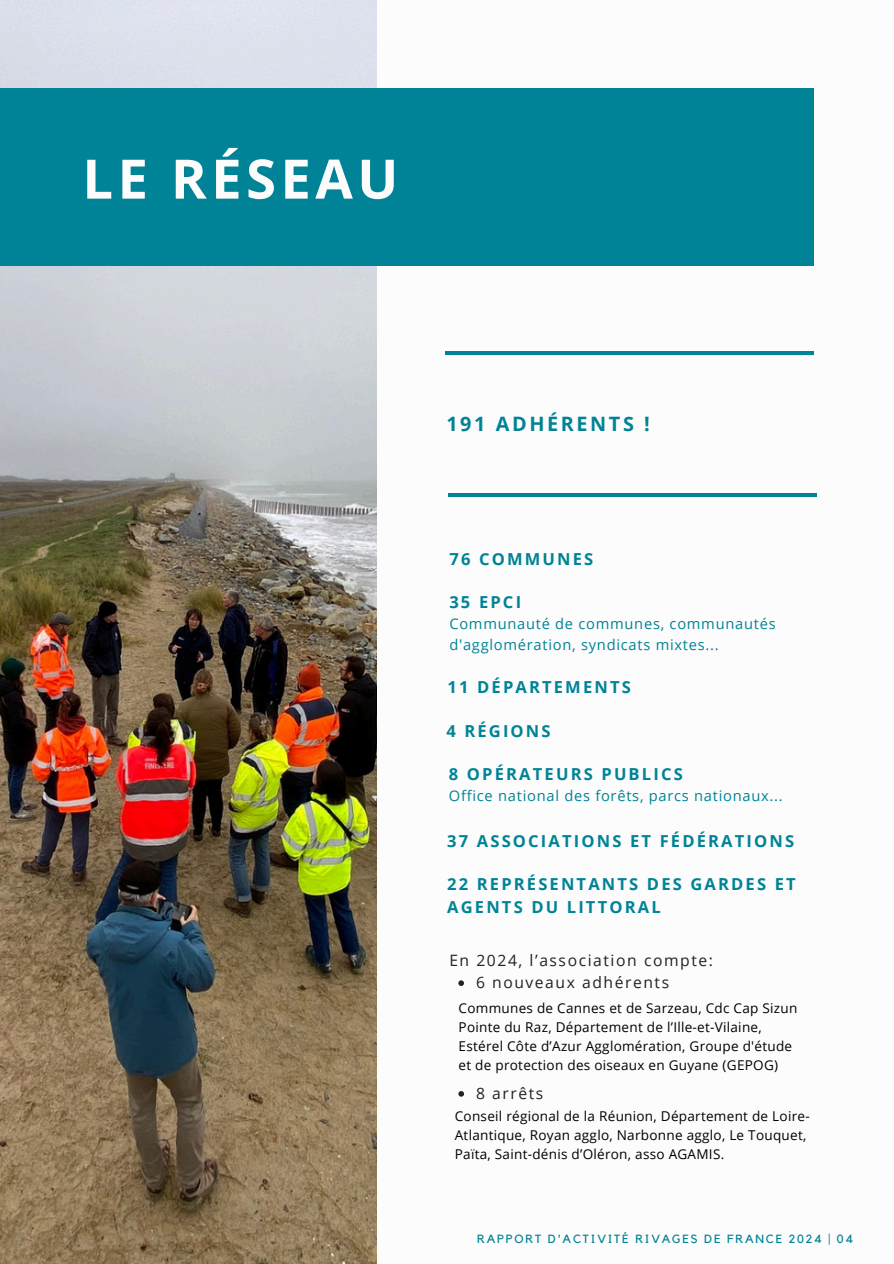
<style>
.page{position:relative;width:894px;height:1264px;background:#fff}
.page>*{position:absolute;margin:0;border:0;box-sizing:border-box;transform-origin:0 0}
.t1{font:700 54.45px "Open Sans";letter-spacing:.08em;color:#fcfcfc}
.t2{font:700 19.8px "Open Sans";letter-spacing:.13em;color:#008396}
.t3{font:700 16.5px/22.5px "Open Sans";letter-spacing:.13em;color:#008396}
.t4{font:15.6px "Open Sans";letter-spacing:.1em;color:#222}
.t5{font:14.7px/21.3px "Open Sans";letter-spacing:.05em;color:#008396}
.t6{font:13.5px/19.2px "Open Sans";letter-spacing:.02em;color:#000}
.t7{font:11.85px "Kollektif";letter-spacing:.15em;color:#008396}
</style>
<div class="page">
<img style="left:0;top:0;width:376px;height:1263px">
<hr style="left:444px;top:351px;width:369px;height:3px;background:#008396">
<hr style="left:448px;top:493px;width:368px;height:3px;background:#008396">
<div style="left:0;top:89px;width:813px;height:176px;background:#008396"></div>
<svg style="left:458px;top:980px;width:6px;height:6px"></svg>
<svg style="left:458px;top:1091px;width:6px;height:5px"></svg>
<h3 class="t1" style="left:82px;top:140px;width:317px">LE RÉSEAU</h3>
<h3 class="t2" style="left:446px;top:409px;width:205px">191 ADHÉRENTS !</h3>
<p class="t3" style="left:449px;top:547px;width:145px">76 COMMUNES</p>
<p class="t3" style="left:449px;top:590px;width:73px">35 EPCI</p>
<h1 class="t5" style="left:449px;top:612px;width:328px">Communauté de communes, communautés d'agglomération, syndicats mixtes...</h1>
<h5 class="t3" style="left:447px;top:675px;width:185px">11 DÉPARTEMENTS</h5>
<p class="t3" style="left:446px;top:719px;width:106px">4 RÉGIONS</p>
<p class="t3" style="left:449px;top:762px;width:235px">8 OPÉRATEURS PUBLICS</p>
<h3 class="t5" style="left:449px;top:784px;width:335px">Office national des forêts, parcs nationaux...</h3>
<h2 class="t3" style="left:447px;top:829px;width:348px">37 ASSOCIATIONS ET FÉDÉRATIONS</h2>
<h3 class="t3" style="left:447px;top:872px;width:350px">22 REPRÉSENTANTS DES GARDES ET<br>AGENTS DU LITTORAL</h3>
<h3 class="t4" style="left:449px;top:949px;width:265px">En 2024, l’association compte:</h3>
<h5 class="t4" style="left:476px;top:971px;width:195px">6 nouveaux adhérents</h5>
<h3 class="t6" style="left:458px;top:998px;width:340px">Communes de Cannes et de Sarzeau, Cdc Cap Sizun Pointe du Raz, Département de l’Ille-et-Vilaine, Estérel Côte d’Azur Agglomération, Groupe d'étude et de protection des oiseaux en Guyane (GEPOG)</h3>
<h4 class="t4" style="left:476px;top:1082px;width:69px">8 arrêts</h4>
<p class="t6" style="left:454px;top:1105px;width:356px">Conseil régional de la Réunion, Département de Loire-<br>Atlantique, Royan agglo, Narbonne agglo, Le Touquet,<br>Païta, Saint-dénis d’Oléron, asso AGAMIS.</p>
<h3 class="t7" style="left:477px;top:1233px;width:377px">RAPPORT D'ACTIVITÉ RIVAGES DE FRANCE 2024 | 04</h3>
</div>
